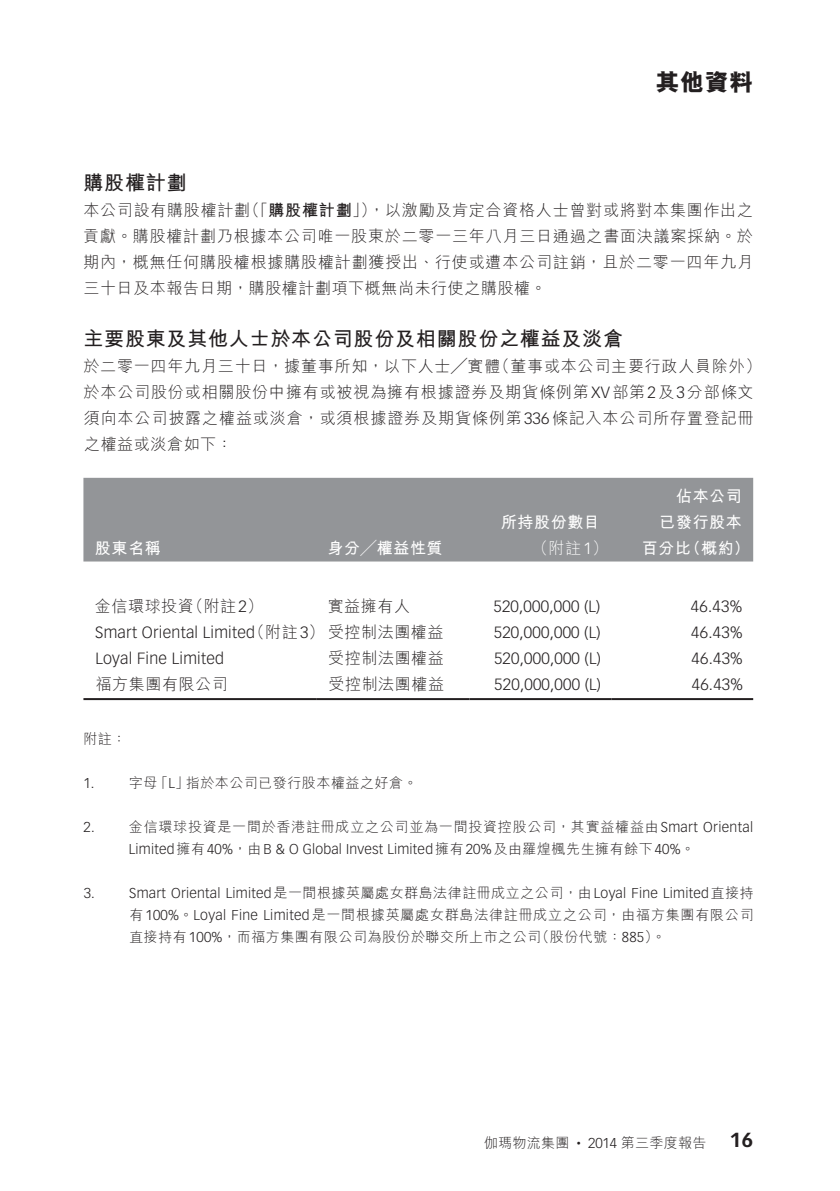
<style>
.page{position:relative;width:840px;height:1191px;background:#fff}
.page>*{position:absolute;margin:0;border:0;box-sizing:border-box;transform-origin:0 0}
.t1{font:800 24px "M Hei HK";color:#231f20}
.t2{font:700 20px "M Hei HK";letter-spacing:.04em;color:#231f20}
.t3{font:700 20px "Vectora LT Std";color:#231f20}
.t4{font:300 16px/26px "M Hei HK";letter-spacing:.05em;color:#231f20}
.t5{font:300 16px "Vectora LT Std";letter-spacing:.015em;color:#231f20}
.t6{font:700 16px/26px "M Hei HK";letter-spacing:.04em;color:#fff}
.t7{font:700 16px "M Hei HK";letter-spacing:.05em;color:#231f20}
.t8{font:300 14px/22px "M Hei HK";letter-spacing:.055em;color:#231f20}
.t9{font:300 14px "Vectora LT Std";letter-spacing:.015em;color:#231f20}
.t10{font:300 14px "M Hei HK";letter-spacing:.035em;color:#231f20}
.t11{font:300 8px "Vectora LT Std";color:#231f20}
.s1{font-weight:300}
.s2{font-family:"Vectora LT Std"}
.s3{font-family:"Vectora LT Std";font-weight:300}
.s4{font-family:"M Hei HK"}
</style>
<div class="page">
<div style="left:83px;top:478px;width:669px;height:83px;background:#939598"></div>
<hr style="left:83px;top:698px;width:233px;height:2px;background:#231f20">
<hr style="left:316px;top:698px;width:153px;height:2px;background:#231f20">
<hr style="left:469px;top:698px;width:142px;height:2px;background:#231f20">
<hr style="left:611px;top:698px;width:141px;height:2px;background:#231f20">
<p class="t2" style="left:83px;top:168px;width:105px">購股權計劃</p>
<h1 class="t1" style="left:655px;top:70px;width:99px">其他資料</h1>
<p class="t7" style="left:244px;top:198px;width:134px"><span class="s1">（「</span>購股權計劃<span class="s1">」）</span></p>
<p class="t4" style="left:368px;top:196px;width:385px">，以激勵及肯定合資格人士曾對或將對本集團作出之</p>
<p class="t4" style="left:83px;top:196px;width:671px">本公司設有購股權計劃<br>貢獻。購股權計劃乃根據本公司唯一股東於二零一三年八月三日通過之書面決議案採納。於期內，概無任何購股權根據購股權計劃獲授出、行使或遭本公司註銷，且於二零一四年九月三十日及本報告日期，購股權計劃項下概無尚未行使之購股權。</p>
<p class="t2" style="left:83px;top:324px;width:540px">主要股東及其他人士於本公司股份及相關股份之權益及淡倉</p>
<p class="t4" style="left:493px;top:352px;width:269px">（董事或本公司主要行政人員除外(</p>
<p class="t4" style="left:83px;top:352px;width:671px">於二零一四年九月三十日，據董事所知，以下人士╱實體<br>於本公司股份或相關股份中擁有或被視為擁有根據證券及期貨條例第<span class="s2">XV</span>部第<span class="s2">2</span>及<span class="s2">3</span>分部條文須向本公司披露之權益或淡倉，或須根據證券及期貨條例第<span class="s2">336</span>條記入本公司所存置登記冊之權益或淡倉如下：</p>
<p class="t6" style="left:95px;top:533px;width:67px">股東名稱</p>
<p class="t6" style="left:327px;top:533px;width:117px">身分╱權益性質</p>
<p class="t4" style="left:187px;top:592px;width:77px">（附註 ）<span class="s2">2</span></p>
<p class="t4" style="left:95px;top:592px;width:100px">金信環球投資</p>
<p class="t4" style="left:327px;top:592px;width:84px">實益擁有人</p>
<p class="t4" style="left:249px;top:618px;width:196px">（附註 ）<span class="s2">3</span> 受控制法團權益</p>
<p class="t5" style="left:95px;top:622px;width:161px">Smart Oriental Limited</p>
<p class="t5" style="left:95px;top:648px;width:130px">Loyal Fine Limited</p>
<p class="t4" style="left:96px;top:670px;width:134px">福方集團有限公司</p>
<p class="t8" style="left:83px;top:727px;width:44px">附註：</p>
<p class="t4" style="left:328px;top:644px;width:117px">受控制法團權益</p>
<p class="t4" style="left:328px;top:670px;width:117px">受控制法團權益</p>
<p class="t9" style="left:83px;top:775px;width:13px">1.</p>
<p class="t8" style="left:129px;top:771px;width:30px">字母</p>
<p class="t10" style="left:186px;top:775px;width:233px">指於本公司已發行股本權益之好倉。</p>
<p class="t8" style="left:154px;top:771px;width:36px">「」<span class="s2">L</span></p>
<p class="t6" style="left:532px;top:507px;width:77px;text-indent:-31px">所持股份數目<span class="s1">（附註 (</span><span class="s3">1</span></p>
<p class="t6" style="left:675px;top:481px;width:67px">佔本公司</p>
<p class="t6" style="left:659px;top:507px;width:84px">已發行股本</p>
<p class="t6" style="left:684px;top:533px;width:67px">（概約(</p>
<p class="t6" style="left:641px;top:533px;width:51px">百分比</p>
<p class="t5" style="left:493px;top:596px;width:108px">520,000,000 (L(</p>
<p class="t5" style="left:690px;top:596px;width:53px">46.43%</p>
<p class="t5" style="left:493px;top:622px;width:108px">520,000,000 (L(</p>
<p class="t5" style="left:690px;top:622px;width:53px">46.43%</p>
<p class="t5" style="left:493px;top:648px;width:108px">520,000,000 (L(</p>
<p class="t5" style="left:691px;top:648px;width:53px">46.43%</p>
<p class="t5" style="left:494px;top:674px;width:108px">520,000,000 (L(</p>
<p class="t5" style="left:691px;top:674px;width:53px">46.43%</p>
<p class="t9" style="left:83px;top:819px;width:13px">2.</p>
<p class="t9" style="left:84px;top:885px;width:13px">3.</p>
<p class="t8" style="left:129px;top:815px;width:625px">金信環球投資是一間於香港註冊成立之公司並為一間投資控股公司，其實益權益由<span class="s2">Smart Oriental</span></p>
<p class="t9" style="left:129px;top:841px;width:567px">Limited<span class="s4">擁有</span>40%<span class="s4">，由</span>B &amp; O Global Invest Limited<span class="s4">擁有</span> 20%<span class="s4">及由羅煌楓先生擁有餘下</span>40%<span class="s4">。</span></p>
<p class="t9" style="left:129px;top:885px;width:625px">Smart Oriental Limited<span class="s4">是一間根據英屬處女群島法律註冊成立之公司，由</span>Loyal Fine Limited<span class="s4">直接持</span></p>
<p class="t8" style="left:535px;top:903px;width:219px;text-indent:-406px">有<span class="s2">100%</span>。<span class="s2">Loyal Fine Limited</span>是一間根據英屬處女群島法律註冊成立之公司，由福方集團有限公司（股份代號：<span class="s2">885</span> 。(</p>
<p class="t10" style="left:129px;top:929px;width:413px">直接持有<span class="s2">100%</span>，而福方集團有限公司為股份於聯交所上市之公司</p>
<p class="t8" style="left:483px;top:1131px;width:87px">伽瑪物流集團</p>
<p class="t11" style="left:576px;top:1138px;width:5px">•</p>
<p class="t8" style="left:587px;top:1131px;width:120px"><span class="s2">2014</span> 第三季度報告</p>
<p class="t3" style="left:729px;top:1127px;width:25px">16</p>
</div>
